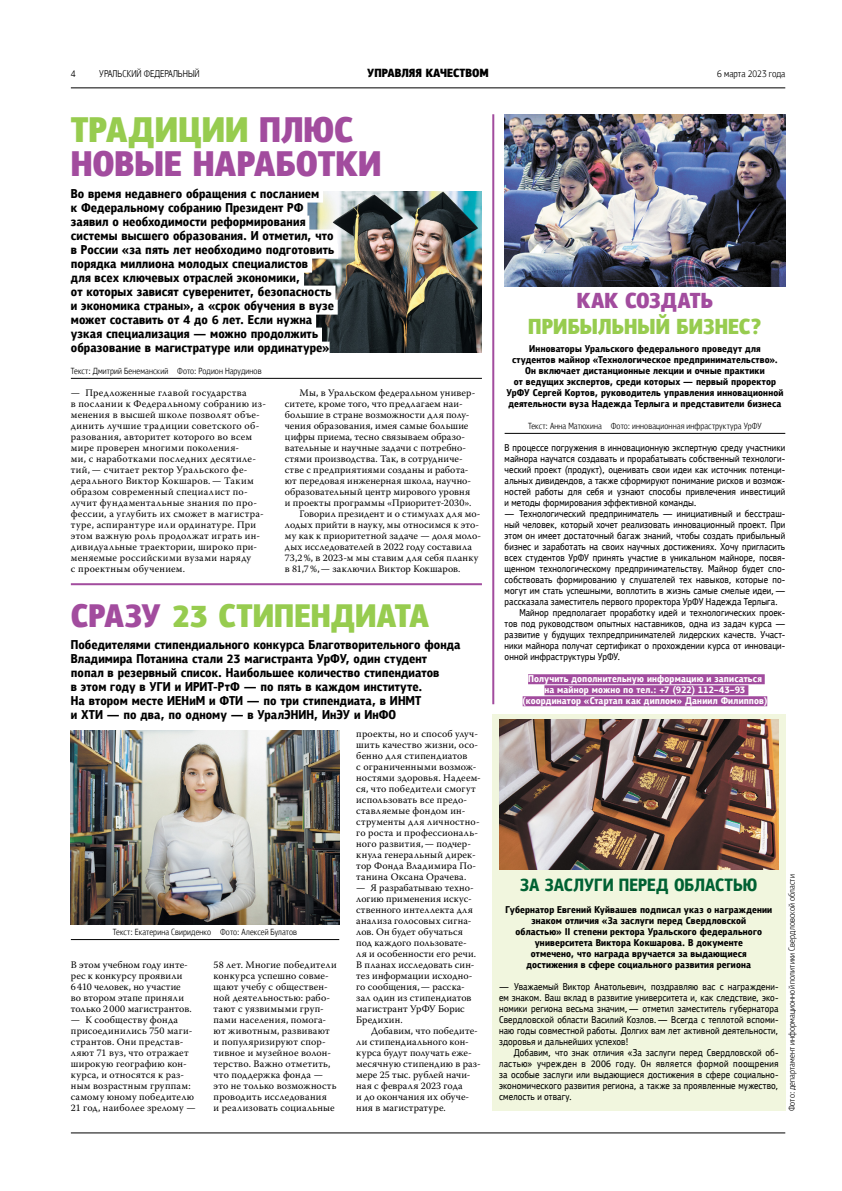
<style>
.page{position:relative;width:842px;height:1191px;background:#fff}
.page>*{position:absolute;margin:0;border:0;box-sizing:border-box;transform-origin:0 0}
.t1{font:10px/11px "Warnock Pro";letter-spacing:.015em;color:#000}
.t2{font:10px "Warnock Pro";letter-spacing:-.005em;color:#000}
.t3{font:700 10px "PF Bulletin Sans Pro";color:#fff}
</style>
<div class="page">
<hr style="left:71px;top:87px;width:714px;height:1px;background:#000">
<hr style="left:71px;top:1132px;width:714px;height:1px;background:#000">
<img style="left:334px;top:191px;width:148px;height:161px">
<hr style="left:505px;top:433px;width:280px;height:1px;background:#000">
<hr style="left:71px;top:378px;width:411px;height:1px;background:#000">
<hr style="left:71px;top:939px;width:268px;height:1px;background:#000">
<div style="left:492px;top:714px;width:293px;height:397px;background:#f1f6de"></div>
<div style="left:528px;top:674px;width:237px;height:10px;background:#b878b5"></div>
<img style="left:505px;top:114px;width:280px;height:172px">
<hr style="left:492px;top:114px;width:2px;height:590px;background:#a24c9e">
<img style="left:499px;top:719px;width:279px;height:150px">
<hr style="left:71px;top:583px;width:411px;height:2px;background:#a24c9e">
<img style="left:71px;top:730px;width:269px;height:194px">
<svg style="left:523px;top:675px;width:244px;height:31px;background:#ad62aa"></svg>
<svg style="left:304px;top:191px;width:30px;height:162px"></svg>
<p class="t1" style="left:71px;top:387px;width:197px">— Предложенные главой государства<br>в послании к Федеральному собранию из&shy;менения в высшей школе позволят объе&shy;динить лучшие традиции советского об&shy;разования, авторитет которого во всем мире проверен многими поколения-<br>ми, с наработками последних десятиле&shy;тий, — считает ректор Уральского фе&shy;дерального Виктор Кокшаров. — Таким образом современный специалист по&shy;лучит фундаментальные знания по про&shy;фессии, а углубить их сможет в магистра&shy;туре, аспирантуре или ординатуре. При этом важную роль продолжат играть ин&shy;дивидуальные траектории, широко при&shy;меняемые российскими вузами наряду<br>с проектным обучением.</p>
<p class="t1" style="left:300px;top:387px;width:177px">Мы, в Уральском федеральном универ-</p>
<p class="t1" style="left:285px;top:398px;width:179px">ситете, кроме того, что предлагаем наи-</p>
<p class="t1" style="left:285px;top:409px;width:186px">большие в стране возможности для полу-</p>
<p class="t1" style="left:285px;top:420px;width:185px">чения образования, имея самые большие</p>
<p class="t1" style="left:285px;top:431px;width:182px">цифры приема, тесно связываем образо-</p>
<p class="t1" style="left:285px;top:442px;width:183px">вательные и научные задачи с потребно-</p>
<p class="t1" style="left:285px;top:453px;width:179px">стями производства. Так, в сотрудниче-</p>
<p class="t1" style="left:285px;top:464px;width:185px">стве с предприятиями созданы и работа-</p>
<p class="t1" style="left:285px;top:475px;width:188px">ют передовая инженерная школа, научно-</p>
<p class="t1" style="left:285px;top:486px;width:187px">образовательный центр мирового уровня</p>
<p class="t1" style="left:285px;top:497px;width:188px">и проекты программы «Приоритет‑2030».</p>
<p class="t1" style="left:300px;top:508px;width:182px">Говорил президент и о стимулах для мо-</p>
<p class="t1" style="left:285px;top:519px;width:196px">лодых прийти в науку, мы относимся к это-</p>
<p class="t2" style="left:285px;top:530px;width:198px">му как к приоритетной задаче — доля моло-</p>
<p class="t1" style="left:285px;top:541px;width:189px">дых исследователей в 2022 году составила</p>
<p class="t1" style="left:285px;top:552px;width:195px">73,2%, в 2023-м мы ставим для себя планку</p>
<p class="t1" style="left:285px;top:563px;width:177px">в 81,7%,— заключил Виктор Кокшаров.</p>
<p class="t1" style="left:71px;top:959px;width:122px">В этом учебном году инте&shy;рес к конкурсу проявили<br>6410 человек, но участие во втором этапе приняли только 2000 магистрантов.</p>
<p class="t1" style="left:71px;top:1014px;width:126px">— К сообществу фонда присоединились 750 маги&shy;странтов. Они представ&shy;ляют 71 вуз, что отражает широкую географию кон&shy;курса, и относятся к раз&shy;ным возрастным группам: самому юному победителю<br>21 год, наиболее зрелому —</p>
<p class="t1" style="left:214px;top:959px;width:125px">58 лет. Многие победители конкурса успешно совме&shy;щают учебу с обществен&shy;ной деятельностью: рабо&shy;тают с уязвимыми груп&shy;пами населения, помога&shy;ют животным, развивают и популяризируют спор&shy;тивное и музейное волон&shy;терство. Важно отметить, что поддержка фонда — это не только возможность проводить исследования<br>и реализовать социальные</p>
<p class="t1" style="left:356px;top:728px;width:126px">проекты, но и способ улуч&shy;шить качество жизни, осо&shy;бенно для стипендиатов<br>с ограниченными возмож&shy;ностями здоровья. Надеем&shy;ся, что победители смогут использовать все предо&shy;ставляемые фондом ин&shy;струменты для личностно&shy;го роста и профессиональ&shy;ного развития,— подчер&shy;кнула генеральный дирек&shy;тор Фонда Владимира По&shy;танина Оксана Орачева.</p>
<p class="t1" style="left:356px;top:882px;width:121px">— Я разрабатываю техно&shy;логию применения искус&shy;ственного интеллекта для анализа голосовых сигна&shy;лов. Он будет обучаться под каждого пользовате&shy;ля и особенности его речи.<br>В планах исследовать син&shy;тез информации исходно&shy;го сообщения,— расска&shy;зал один из стипендиатов магистрант УрФУ Борис<br>Бредихин.</p>
<p class="t1" style="left:356px;top:1025px;width:126px;text-indent:15px">Добавим, что победите&shy;ли стипендиального кон&shy;курса будут получать еже&shy;месячную стипендию в раз&shy;мере 25 тыс. рублей начи&shy;ная с февраля 2023 года<br>и до окончания их обуче&shy;ния в магистратуре.</p>
<p class="t3" style="left:719px;top:684px;width:28px">✔✓ ✓</p>
</div>
